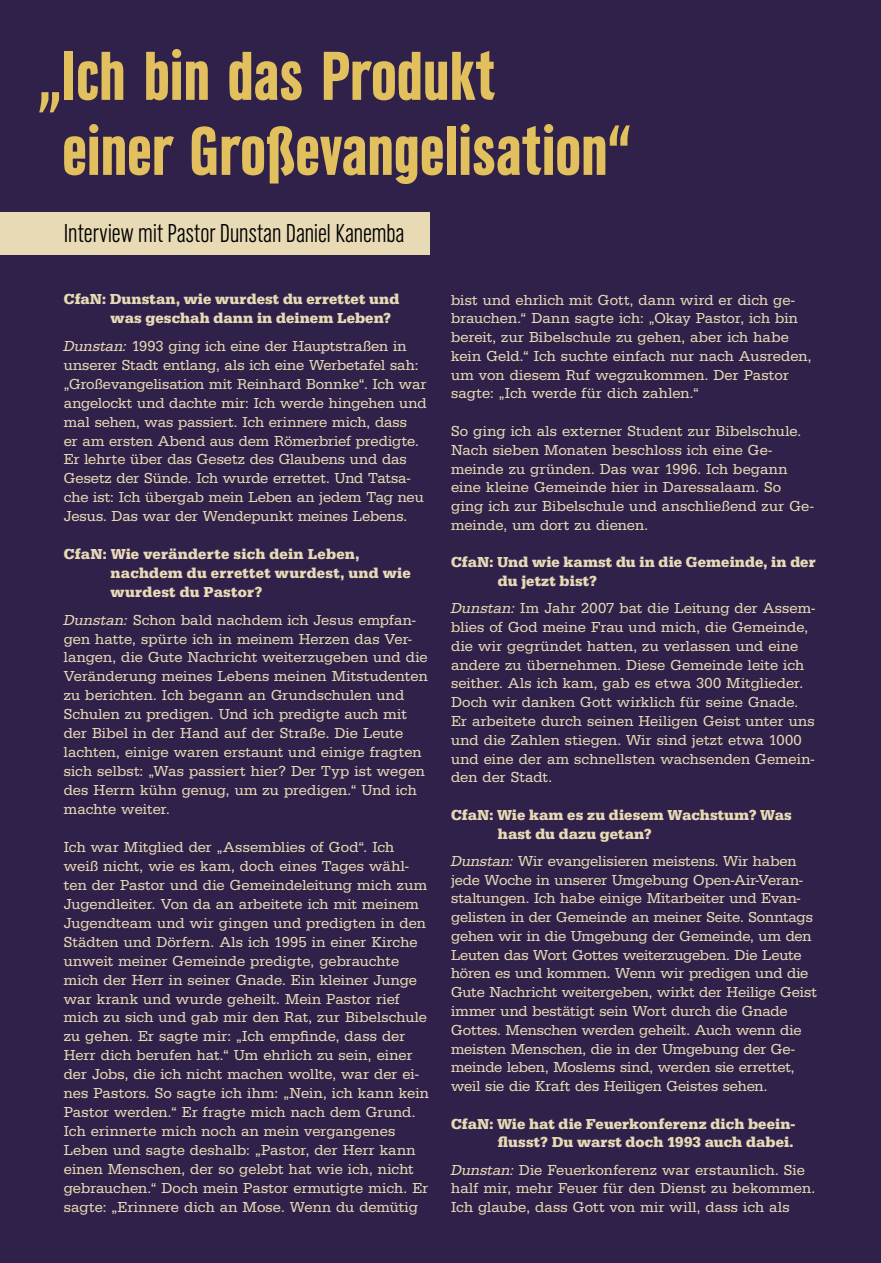
<style>
.page{position:relative;width:881px;height:1263px;background:#fff}
.page>*{position:absolute;margin:0;border:0;box-sizing:border-box;transform-origin:0 0}
.t1{font:72px/75px "URW Grotesk TOT Bol Con";letter-spacing:-.015em;color:#e2c05d}
.t2{font:27px "URW Grotesk TOT Lig Con";color:#000}
.t3{font:15px/18.9px "URW Egyptienne TOT";color:#e7dab5}
.t4{font:700 15px/18.9px "URW Egyptienne TOT";letter-spacing:.01em;color:#e7dab5}
.s1{font-style:italic}
</style>
<div class="page">
<div style="left:0;top:0;width:880px;height:1263px;background:#30214a"></div>
<div style="left:0;top:213px;width:429px;height:42px;background:#e7dab5"></div>
<h1 class="t1" style="left:62px;top:40px;width:571px;text-indent:-25px">„Ich bin das Produkt<br>einer Großevangelisation“</h1>
<h2 class="t2" style="left:64px;top:220px;width:342px">Interview mit Pastor Dunstan Daniel Kanemba</h2>
<p class="t4" style="left:111px;top:291px;width:290px;text-indent:-47px">CfaN: Dunstan, wie wurdest du errettet und was geschah dann in deinem Leben?</p>
<p class="t3" style="left:64px;top:337px;width:364px"><span class="s1">Dunstan:</span> 1993 ging ich eine der Hauptstraßen in unserer Stadt entlang, als ich eine Werbetafel sah: „Großevangelisation mit Reinhard Bonnke“. Ich war angelockt und dachte mir: Ich werde hingehen und mal sehen, was passiert. Ich erinnere mich, dass<br>er am ersten Abend aus dem Römerbrief predigte.<br>Er lehrte über das Gesetz des Glaubens und das Gesetz der Sünde. Ich wurde errettet. Und Tatsa&shy;che ist: Ich übergab mein Leben an jedem Tag neu Jesus. Das war der Wendepunkt meines Lebens.</p>
<p class="t4" style="left:111px;top:545px;width:301px;text-indent:-47px">CfaN: Wie veränderte sich dein Leben, nachdem du errettet wurdest, und wie wurdest du Pastor?</p>
<p class="t3" style="left:64px;top:610px;width:365px"><span class="s1">Dunstan:</span> Schon bald nachdem ich Jesus empfan&shy;gen hatte, spürte ich in meinem Herzen das Ver&shy;langen, die Gute Nachricht weiterzugeben und die Veränderung meines Lebens meinen Mitstudenten zu berichten. Ich begann an Grundschulen und Schulen zu predigen. Und ich predigte auch mit der Bibel in der Hand auf der Straße. Die Leute lachten, einige waren erstaunt und einige fragten sich selbst: „Was passiert hier? Der Typ ist wegen des Herrn kühn genug, um zu predigen.“ Und ich machte weiter.</p>
<p class="t3" style="left:64px;top:838px;width:366px">Ich war Mitglied der „Assemblies of God“. Ich weiß nicht, wie es kam, doch eines Tages wähl&shy;ten der Pastor und die Gemeindeleitung mich zum Jugendleiter. Von da an arbeitete ich mit meinem Jugendteam und wir gingen und predigten in den Städten und Dörfern. Als ich 1995 in einer Kirche unweit meiner Gemeinde predigte, gebrauchte mich der Herr in seiner Gnade. Ein kleiner Junge war krank und wurde geheilt. Mein Pastor rief mich zu sich und gab mir den Rat, zur Bibelschule zu gehen. Er sagte mir: „Ich empfinde, dass der Herr dich berufen hat.“ Um ehrlich zu sein, einer der Jobs, die ich nicht machen wollte, war der ei&shy;nes Pastors. So sagte ich ihm: „Nein, ich kann kein Pastor werden.“ Er fragte mich nach dem Grund.<br>Ich erinnerte mich noch an mein vergangenes Leben und sagte deshalb: „Pastor, der Herr kann einen Menschen, der so gelebt hat wie ich, nicht gebrauchen.“ Doch mein Pastor ermutigte mich. Er sagte: „Erinnere dich an Mose. Wenn du demütig</p>
<p class="t3" style="left:451px;top:291px;width:362px">bist und ehrlich mit Gott, dann wird er dich ge&shy;brauchen.“ Dann sagte ich: „Okay Pastor, ich bin bereit, zur Bibelschule zu gehen, aber ich habe kein Geld.“ Ich suchte einfach nur nach Ausreden, um von diesem Ruf wegzukommen. Der Pastor sagte: „Ich werde für dich zahlen.“</p>
<p class="t3" style="left:451px;top:422px;width:364px">So ging ich als externer Student zur Bibelschule.<br>Nach sieben Monaten beschloss ich eine Ge&shy;meinde zu gründen. Das war 1996. Ich begann eine kleine Gemeinde hier in Daressalaam. So ging ich zur Bibelschule und anschließend zur Ge&shy;meinde, um dort zu dienen.</p>
<p class="t4" style="left:497px;top:554px;width:319px;text-indent:-47px">CfaN: Und wie kamst du in die Gemeinde, in der du jetzt bist?</p>
<p class="t3" style="left:451px;top:599px;width:365px"><span class="s1">Dunstan:</span> Im Jahr 2007 bat die Leitung der Assem&shy;blies of God meine Frau und mich, die Gemeinde, die wir gegründet hatten, zu verlassen und eine andere zu übernehmen. Diese Gemeinde leite ich seither. Als ich kam, gab es etwa 300 Mitglieder.<br>Doch wir danken Gott wirklich für seine Gnade.<br>Er arbeitete durch seinen Heiligen Geist unter uns und die Zahlen stiegen. Wir sind jetzt etwa 1000 und eine der am schnellsten wachsenden Gemein&shy;den der Stadt.</p>
<p class="t4" style="left:497px;top:806px;width:295px;text-indent:-47px">CfaN: Wie kam es zu diesem Wachstum? Was hast du dazu getan?</p>
<p class="t3" style="left:451px;top:852px;width:367px"><span class="s1">Dunstan:</span> Wir evangelisieren meistens. Wir haben jede Woche in unserer Umgebung Open-Air-Veran&shy;staltungen. Ich habe einige Mitarbeiter und Evan&shy;gelisten in der Gemeinde an meiner Seite. Sonntags gehen wir in die Umgebung der Gemeinde, um den Leuten das Wort Gottes weiterzugeben. Die Leute hören es und kommen. Wenn wir predigen und die Gute Nachricht weitergeben, wirkt der Heilige Geist immer und bestätigt sein Wort durch die Gnade Gottes. Menschen werden geheilt. Auch wenn die meisten Menschen, die in der Umgebung der Ge&shy;meinde leben, Moslems sind, werden sie errettet, weil sie die Kraft des Heiligen Geistes sehen.</p>
<p class="t4" style="left:451px;top:1115px;width:345px;text-align:right">CfaN: Wie hat die Feuerkonferenz dich beein&shy;flusst? Du warst doch 1993 auch dabei.</p>
<p class="t3" style="left:451px;top:1161px;width:365px"><span class="s1">Dunstan:</span> Die Feuerkonferenz war erstaunlich. Sie half mir, mehr Feuer für den Dienst zu bekommen.<br>Ich glaube, dass Gott von mir will, dass ich als</p>
</div>
